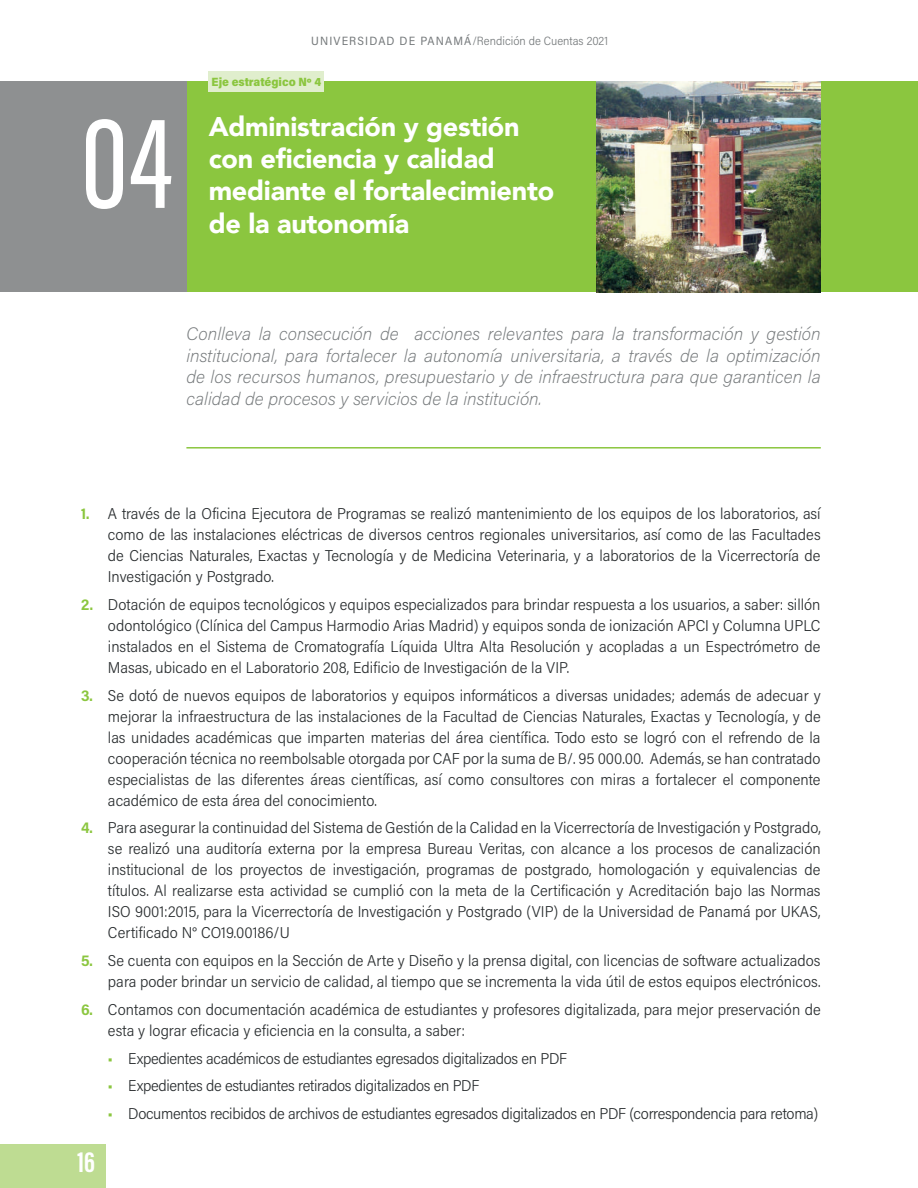
<style>
.page{position:relative;width:918px;height:1188px;background:#fff}
.page>*{position:absolute;margin:0;border:0;box-sizing:border-box;transform-origin:0 0}
.t1{font:500 135px "Acumin Pro Extra Cond";color:#fff}
.t2{font:700 30px "Acumin Pro Extra Cond";color:#fff}
.t3{font:900 27px/32.4px "Avenir";letter-spacing:-.01em;color:#fff}
.t4{font:italic 200 18px/21.6px "Acumin Pro";color:#75797b;text-align:justify}
.t5{font:300 15.75px/21px "Acumin Pro Semi Cond";color:#292d2f;text-align:justify}
.t6{font:300 15.75px "Acumin Pro Semi Cond";letter-spacing:-.02em;color:#292d2f}
.t7{font:300 12px "Acumin Pro Semi Cond";color:#75797b}
.t8{font:900 12px "Acumin Pro Semi Cond";color:#8bc63f}
.s1{font-weight:400}
.s2{font-weight:700;color:#8bc63f}
</style>
<div class="page">
<div style="left:0;top:1145px;width:105px;height:43px;background:#bedc92"></div>
<div style="left:0;top:82px;width:918px;height:210px;background:#8bc63f"></div>
<div style="left:0;top:82px;width:186px;height:210px;background:#8e9091"></div>
<img style="left:596px;top:82px;width:225px;height:210px">
<hr style="left:186px;top:447px;width:635px;height:2px;background:#8bc63f">
<div style="left:209px;top:71px;width:115px;height:21px;background:#e0eecd"></div>
<p class="t7" style="left:311px;top:32px;width:299px"><span class="s1">UNIVERSIDAD DE PANAMÁ</span>/Rendición de Cuentas 2021</p>
<h1 class="t1" style="left:81px;top:81px;width:93px">04</h1>
<p class="t8" style="left:212px;top:73px;width:111px">Eje estratégico Nº 4</p>
<h3 class="t3" style="left:209px;top:109px;width:347px">Administración y gestión con eficiencia y calidad mediante el fortalecimiento de la autonomía</h3>
<p class="t4" style="left:186px;top:322px;width:636px">Conlleva la consecución de acciones relevantes para la transformación y gestión institucional, para fortalecer la autonomía universitaria, a través de la optimización de los recursos humanos, presupuestario y de infraestructura para que garanticen la calidad de procesos y servicios de la institución.</p>
<p class="t5" style="left:108px;top:503px;width:714px;text-indent:-27px"><span class="s2">1.</span> A través de la Oficina Ejecutora de Programas se realizó mantenimiento de los equipos de los laboratorios, así como de las instalaciones eléctricas de diversos centros regionales universitarios, así como de las Facultades de Ciencias Naturales, Exactas y Tecnología y de Medicina Veterinaria, y a laboratorios de la Vicerrectoría de Investigación y Postgrado.</p>
<p class="t5" style="left:108px;top:593px;width:714px;text-indent:-27px"><span class="s2">2.</span> Dotación de equipos tecnológicos y equipos especializados para brindar respuesta a los usuarios, a saber: sillón odontológico (Clínica del Campus Harmodio Arias Madrid) y equipos sonda de ionización APCI y Columna UPLC instalados en el Sistema de Cromatografía Líquida Ultra Alta Resolución y acopladas a un Espectrómetro de Masas, ubicado en el Laboratorio 208, Edificio de Investigación de la VIP.</p>
<p class="t5" style="left:108px;top:684px;width:714px;text-indent:-27px"><span class="s2">3.</span> Se dotó de nuevos equipos de laboratorios y equipos informáticos a diversas unidades; además de adecuar y mejorar la infraestructura de las instalaciones de la Facultad de Ciencias Naturales, Exactas y Tecnología, y de las unidades académicas que imparten materias del área científica. Todo esto se logró con el refrendo de la cooperación técnica no reembolsable otorgada por CAF por la suma de B/. 95 000.00. Además, se han contratado especialistas de las diferentes áreas científicas, así como consultores con miras a fortalecer el componente académico de esta área del conocimiento.</p>
<p class="t5" style="left:108px;top:817px;width:714px;text-indent:-27px"><span class="s2">4.</span> Para asegurar la continuidad del Sistema de Gestión de la Calidad en la Vicerrectoría de Investigación y Postgrado, se realizó una auditoría externa por la empresa Bureau Veritas, con alcance a los procesos de canalización institucional de los proyectos de investigación, programas de postgrado, homologación y equivalencias de títulos. Al realizarse esta actividad se cumplió con la meta de la Certificación y Acreditación bajo las Normas ISO 9001:2015, para la Vicerrectoría de Investigación y Postgrado (VIP) de la Universidad de Panamá por UKAS, Certificado N° CO19.00186/U</p>
<p class="t5" style="left:81px;top:949px;width:741px;text-align:right"><span class="s2">5.</span> Se cuenta con equipos en la Sección de Arte y Diseño y la prensa digital, con licencias de software actualizados para poder brindar un servicio de calidad, al tiempo que se incrementa la vida útil de estos equipos electrónicos.</p>
<p class="t5" style="left:108px;top:998px;width:714px;text-indent:-27px"><span class="s2">6.</span> Contamos con documentación académica de estudiantes y profesores digitalizada, para mejor preservación de esta y lograr eficacia y eficiencia en la consulta, a saber:</p>
<p class="t6" style="left:108px;top:1047px;width:461px"><span class="s2">•</span> Expedientes académicos de estudiantes egresados digitalizados en PDF</p>
<p class="t6" style="left:108px;top:1075px;width:373px"><span class="s2">•</span> Expedientes de estudiantes retirados digitalizados en PDF</p>
<p class="t6" style="left:108px;top:1103px;width:712px"><span class="s2">•</span> Documentos recibidos de archivos de estudiantes egresados digitalizados en PDF (correspondencia para retoma)</p>
<h2 class="t2" style="left:77px;top:1143px;width:19px">16</h2>
</div>
